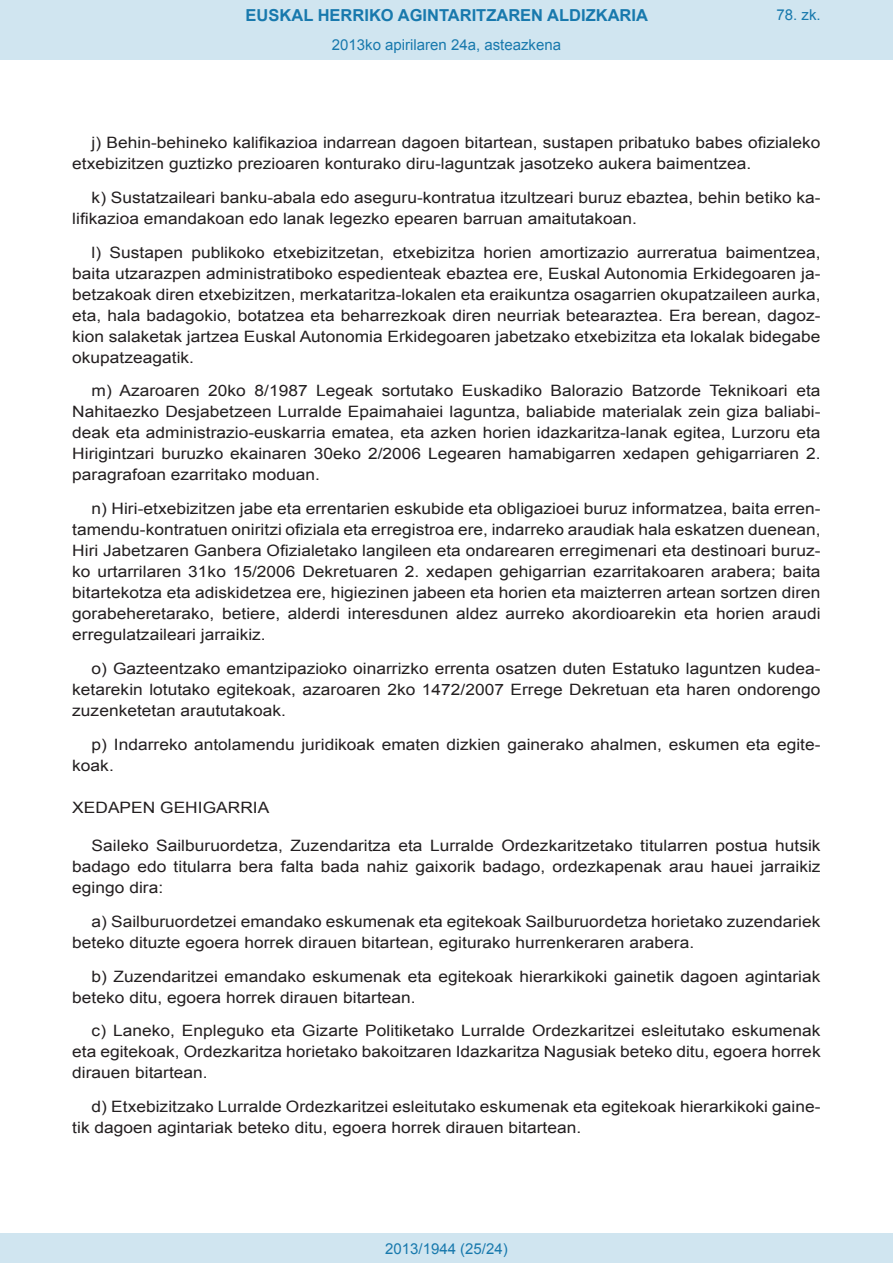
<style>
.page{position:relative;width:893px;height:1263px;background:#fff}
.page>*{position:absolute;margin:0;border:0;box-sizing:border-box;transform-origin:0 0}
.t1{font:700 16.5px "Arial";color:#1879ad}
.BOPVDetalle{font:15.6px/21px "Arial";color:#231f20;scale:1.11 1}
.BOPVDisposicion{font:15.6px "Arial";color:#231f20;scale:1.11 1}
.Paginacion_Centro{font:15px "Arial";color:#1879ad}
</style>
<div class="page">
<div style="left:0;top:0;width:893px;height:60px;background:#d0e5f0"></div>
<div style="left:0;top:1233px;width:893px;height:30px;background:#d0e5f0"></div>
<p class="t1" style="left:246px;top:4px;width:404px">EUSKAL HERRIKO AGINTARITZAREN ALDIZKARIA</p>
<p class="Paginacion_Centro" style="left:332px;top:35px;width:231px">2013ko apirilaren 24a, asteazkena</p>
<p class="Paginacion_Centro" style="left:776px;top:5px;width:46px">78. zk.</p>
<p class="BOPVDetalle" style="left:72px;top:132px;width:676px;text-indent:19px">j) Behin-behineko kalifikazioa indarrean dagoen bitartean, sustapen pribatuko babes ofizialeko etxebizitzen guztizko prezioaren konturako diru-laguntzak jasotzeko aukera baimentzea.</p>
<p class="BOPVDetalle" style="left:72px;top:187px;width:676px;text-indent:19px">k) Sustatzaileari banku-abala edo aseguru-kontratua itzultzeari buruz ebaztea, behin betiko ka&shy;lifikazioa emandakoan edo lanak legezko epearen barruan amaitutakoan.</p>
<p class="BOPVDetalle" style="left:72px;top:242px;width:676px;text-align:justify;text-indent:19px">l) Sustapen publikoko etxebizitzetan, etxebizitza horien amortizazio aurreratua baimentzea, baita utzarazpen administratiboko espedienteak ebaztea ere, Euskal Autonomia Erkidegoaren ja&shy;betzakoak diren etxebizitzen, merkataritza-lokalen eta eraikuntza osagarrien okupatzaileen aurka, eta, hala badagokio, botatzea eta beharrezkoak diren neurriak betearaztea. Era berean, dagoz&shy;kion salaketak jartzea Euskal Autonomia Erkidegoaren jabetzako etxebizitza eta lokalak bidegabe okupatzeagatik.</p>
<p class="BOPVDetalle" style="left:72px;top:381px;width:676px;text-align:justify;text-indent:19px">m) Azaroaren 20ko 8/1987 Legeak sortutako Euskadiko Balorazio Batzorde Teknikoari eta Nahitaezko Desjabetzeen Lurralde Epaimahaiei laguntza, baliabide materialak zein giza baliabi&shy;deak eta administrazio-euskarria ematea, eta azken horien idazkaritza-lanak egitea, Lurzoru eta Hirigintzari buruzko ekainaren 30eko 2/2006 Legearen hamabigarren xedapen gehigarriaren 2. paragrafoan ezarritako moduan.</p>
<p class="BOPVDetalle" style="left:72px;top:498px;width:676px;text-align:justify;text-indent:19px">n) Hiri-etxebizitzen jabe eta errentarien eskubide eta obligazioei buruz informatzea, baita erren&shy;tamendu-kontratuen oniritzi ofiziala eta erregistroa ere, indarreko araudiak hala eskatzen duenean, Hiri Jabetzaren Ganbera Ofizialetako langileen eta ondarearen erregimenari eta destinoari buruz&shy;ko urtarrilaren 31ko 15/2006 Dekretuaren 2. xedapen gehigarrian ezarritakoaren arabera; baita bitartekotza eta adiskidetzea ere, higiezinen jabeen eta horien eta maizterren artean sortzen diren gorabeheretarako, betiere, alderdi interesdunen aldez aurreko akordioarekin eta horien araudi erregulatzaileari jarraikiz.</p>
<p class="BOPVDetalle" style="left:72px;top:658px;width:676px;text-align:justify;text-indent:19px">o) Gazteentzako emantzipazioko oinarrizko errenta osatzen duten Estatuko laguntzen kudea&shy;ketarekin lotutako egitekoak, azaroaren 2ko 1472/2007 Errege Dekretuan eta haren ondorengo zuzenketetan araututakoak.</p>
<p class="BOPVDetalle" style="left:72px;top:734px;width:676px;text-indent:19px">p) Indarreko antolamendu juridikoak ematen dizkien gainerako ahalmen, eskumen eta egite&shy;koak.</p>
<p class="BOPVDisposicion" style="left:72px;top:797px;width:179px">XEDAPEN GEHIGARRIA</p>
<p class="BOPVDetalle" style="left:72px;top:835px;width:676px;text-align:justify;text-indent:19px">Saileko Sailburuordetza, Zuzendaritza eta Lurralde Ordezkaritzetako titularren postua hutsik badago edo titularra bera falta bada nahiz gaixorik badago, ordezkapenak arau hauei jarraikiz egingo dira:</p>
<p class="BOPVDetalle" style="left:72px;top:911px;width:676px;text-indent:19px">a) Sailburuordetzei emandako eskumenak eta egitekoak Sailburuordetza horietako zuzendariek beteko dituzte egoera horrek dirauen bitartean, egiturako hurrenkeraren arabera.</p>
<p class="BOPVDetalle" style="left:72px;top:966px;width:676px;text-indent:19px">b) Zuzendaritzei emandako eskumenak eta egitekoak hierarkikoki gainetik dagoen agintariak beteko ditu, egoera horrek dirauen bitartean.</p>
<p class="BOPVDetalle" style="left:72px;top:1020px;width:676px;text-align:justify;text-indent:19px">c) Laneko, Enpleguko eta Gizarte Politiketako Lurralde Ordezkaritzei esleitutako eskumenak eta egitekoak, Ordezkaritza horietako bakoitzaren Idazkaritza Nagusiak beteko ditu, egoera horrek dirauen bitartean.</p>
<p class="BOPVDetalle" style="left:72px;top:1096px;width:676px;text-indent:19px">d) Etxebizitzako Lurralde Ordezkaritzei esleitutako eskumenak eta egitekoak hierarkikoki gaine&shy;tik dagoen agintariak beteko ditu, egoera horrek dirauen bitartean.</p>
<p class="Paginacion_Centro" style="left:385px;top:1238px;width:124px">2013/1944 (25/24)</p>
</div>
